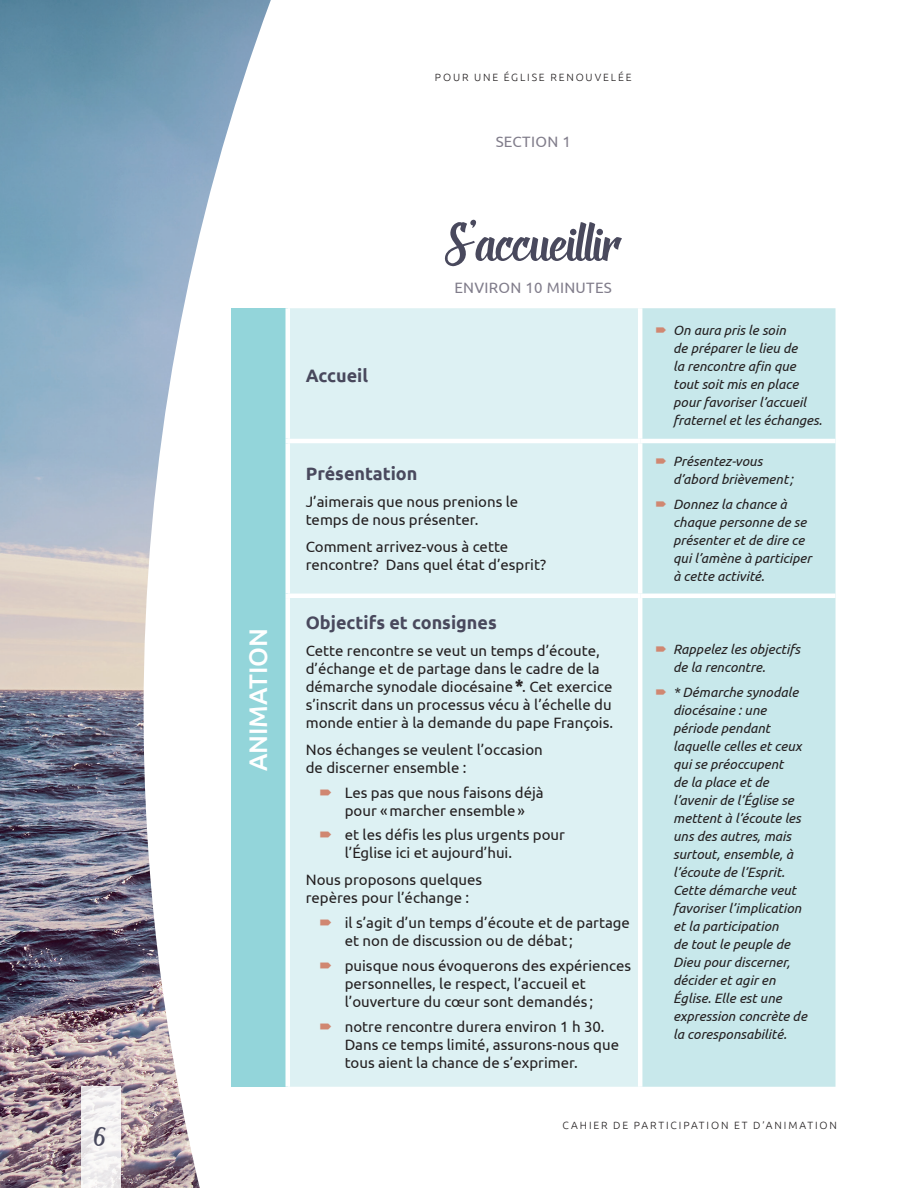
<style>
.page{position:relative;width:918px;height:1188px;background:#fff}
.page>*{position:absolute;margin:0;border:0;box-sizing:border-box;transform-origin:0 0}
.t1{font:67.5px "Deadhead Script";letter-spacing:.01em;color:#49495d}
.t2{font:33px "Deadhead Script";color:#49495d}
.t3{font:500 25.5px "Ubuntu";color:#fff}
.t4{font:700 18px "Ubuntu";color:#49495d}
.t5{font:15px/18px "Ubuntu";color:#231f20}
.t6{font:15px "Ubuntu";letter-spacing:.02em;color:#817d8b}
.t7{font:italic 13.5px/18px "Ubuntu";color:#231f20}
.t8{font:300 10.5px "Ubuntu";letter-spacing:.18em;color:#231f20}
.s1{font-weight:700;font-style:italic;font-size:18px}
</style>
<div class="page">
<img style="left:0;top:0;width:271px;height:1188px">
<img style="left:81px;top:1087px;width:40px;height:101px">
<div style="left:231px;top:308px;width:57px;height:779px;background:#93d5da"></div>
<div style="left:290px;top:308px;width:348px;height:779px;background:#ddf1f3"></div>
<div style="left:642px;top:308px;width:194px;height:779px;background:#c8e8eb"></div>
<hr style="left:286px;top:594px;width:354px;height:4px;background:#fff">
<hr style="left:640px;top:594px;width:196px;height:4px;background:#fff">
<hr style="left:286px;top:439px;width:354px;height:4px;background:#fff">
<hr style="left:640px;top:439px;width:196px;height:4px;background:#fff">
<hr style="left:286px;top:308px;width:4px;height:131px;background:#fff">
<hr style="left:286px;top:443px;width:4px;height:151px;background:#fff">
<hr style="left:286px;top:598px;width:4px;height:489px;background:#fff">
<svg style="left:656px;top:327px;width:10px;height:6px"></svg>
<svg style="left:656px;top:459px;width:10px;height:5px"></svg>
<svg style="left:656px;top:501px;width:10px;height:6px"></svg>
<svg style="left:321px;top:789px;width:10px;height:6px"></svg>
<svg style="left:321px;top:832px;width:10px;height:6px"></svg>
<svg style="left:321px;top:920px;width:10px;height:6px"></svg>
<svg style="left:321px;top:962px;width:10px;height:6px"></svg>
<svg style="left:321px;top:1023px;width:10px;height:6px"></svg>
<svg style="left:656px;top:647px;width:10px;height:5px"></svg>
<svg style="left:656px;top:689px;width:10px;height:6px"></svg>
<h2 class="t2" style="left:95px;top:1122px;width:13px">6</h2>
<h3 class="t3" style="left:242px;top:771px;width:145px;rotate:-90deg">ANIMATION</h3>
<p class="t8" style="left:435px;top:70px;width:198px">POUR UNE ÉGLISE RENOUVELÉE</p>
<p class="t6" style="left:496px;top:132px;width:77px">SECTION 1</p>
<p class="t4" style="left:306px;top:364px;width:64px">Accueil</p>
<h1 class="t1" style="left:445px;top:211px;width:178px">S’accueillir</h1>
<p class="t6" style="left:454px;top:279px;width:159px">ENVIRON 10 MINUTES</p>
<p class="t4" style="left:306px;top:463px;width:113px">Présentation</p>
<p class="t5" style="left:306px;top:493px;width:214px">J’aimerais que nous prenions le temps de nous présenter.</p>
<p class="t5" style="left:306px;top:538px;width:242px">Comment arrivez-vous à cette rencontre? Dans quel état d’esprit?</p>
<p class="t4" style="left:306px;top:612px;width:193px">Objectifs et consignes</p>
<p class="t5" style="left:306px;top:641px;width:309px">Cette rencontre se veut un temps d’écoute, d’échange et de partage dans le cadre de la démarche synodale diocésaine<span class="s1">*</span>. Cet exercice s’inscrit dans un processus vécu à l’échelle du monde entier à la demande du pape François.</p>
<p class="t5" style="left:306px;top:740px;width:239px">Nos échanges se veulent l’occasion de discerner ensemble :</p>
<p class="t5" style="left:345px;top:783px;width:201px">Les pas que nous faisons déjà pour « marcher ensemble »</p>
<p class="t5" style="left:345px;top:826px;width:222px">et les défis les plus urgents pour l’Église ici et aujourd’hui.</p>
<p class="t5" style="left:306px;top:871px;width:178px">Nous proposons quelques repères pour l’échange :</p>
<p class="t5" style="left:345px;top:913px;width:287px">il s’agit d’un temps d’écoute et de partage et non de discussion ou de débat ;</p>
<p class="t5" style="left:345px;top:956px;width:288px">puisque nous évoquerons des expériences personnelles, le respect, l’accueil et l’ouverture du cœur sont demandés ;</p>
<p class="t5" style="left:345px;top:1017px;width:276px">notre rencontre durera environ 1 h 30.<br>Dans ce temps limité, assurons-nous que tous aient la chance de s’exprimer.</p>
<p class="t7" style="left:673px;top:321px;width:150px">On aura pris le soin<br>de préparer le lieu de<br>la rencontre afin que tout soit mis en place pour favoriser l’accueil fraternel et les échanges.</p>
<p class="t7" style="left:673px;top:452px;width:122px">Présentez-vous d’abord brièvement ;</p>
<p class="t7" style="left:673px;top:495px;width:140px">Donnez la chance à chaque personne de se présenter et de dire ce qui l’amène à participer à cette activité.</p>
<p class="t7" style="left:673px;top:640px;width:128px">Rappelez les objectifs de la rencontre.</p>
<p class="t7" style="left:673px;top:683px;width:135px">* Démarche synodale diocésaine : une période pendant laquelle celles et ceux qui se préoccupent<br>de la place et de l’avenir de l’Église se mettent à l’écoute les uns des autres, mais surtout, ensemble, à l’écoute de l’Esprit.<br>Cette démarche veut favoriser l’implication et la participation<br>de tout le peuple de<br>Dieu pour discerner, décider et agir en<br>Église. Elle est une expression concrète de la coresponsabilité.</p>
<p class="t8" style="left:563px;top:1119px;width:276px">CAHIER DE PARTICIPATION ET D’ANIMATION</p>
</div>
